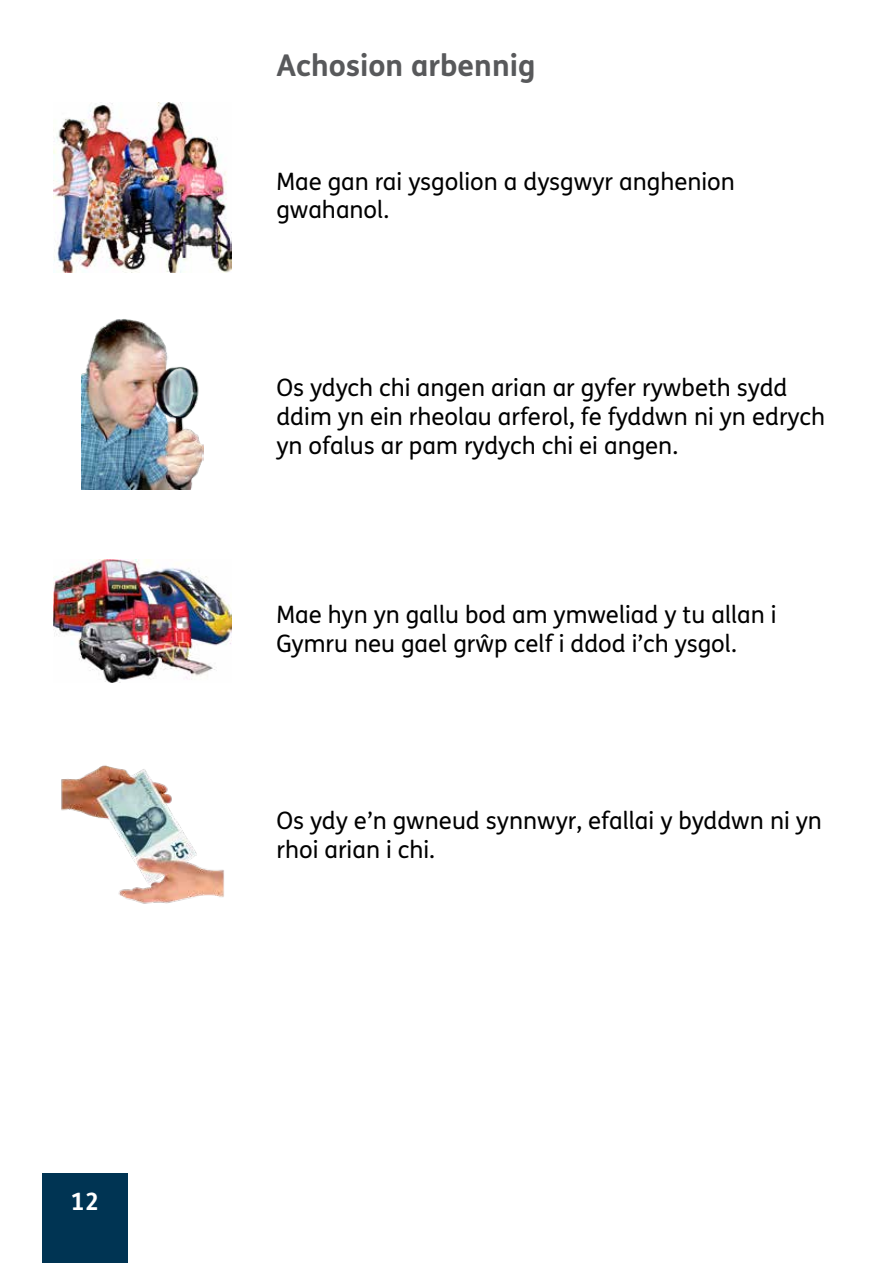
<style>
.page{position:relative;width:893px;height:1263px;background:#fff}
.page>*{position:absolute;margin:0;border:0;box-sizing:border-box;transform-origin:0 0}
.t1{font:700 30px "FS Me Pro";color:#58595b}
.Bodytext{font:24px/28.8px "FS Me Pro";color:#000}
.t2{font:700 24px "FS Me Pro";color:#fff}
</style>
<div class="page">
<div style="left:43px;top:1174px;width:85px;height:89px;background:#003453"></div>
<img style="left:61px;top:765px;width:163px;height:139px">
<img style="left:53px;top:559px;width:179px;height:123px">
<img style="left:82px;top:319px;width:121px;height:170px">
<img style="left:54px;top:102px;width:177px;height:170px">
<p class="t2" style="left:71px;top:1183px;width:30px">12</p>
<h3 class="t1" style="left:276px;top:42px;width:261px">Achosion arbennig</h3>
<p class="Bodytext" style="left:276px;top:166px;width:460px">Mae gan rai ysgolion a dysgwyr anghenion gwahanol.</p>
<p class="Bodytext" style="left:276px;top:373px;width:550px">Os ydych chi angen arian ar gyfer rywbeth sydd ddim yn ein rheolau arferol, fe fyddwn ni yn edrych yn ofalus ar pam rydych chi ei angen.</p>
<p class="Bodytext" style="left:276px;top:599px;width:502px">Mae hyn yn gallu bod am ymweliad y tu allan i<br>Gymru neu gael grŵp celf i ddod i’ch ysgol.</p>
<p class="Bodytext" style="left:276px;top:806px;width:547px">Os ydy e’n gwneud synnwyr, efallai y byddwn ni yn rhoi arian i chi.</p>
</div>
